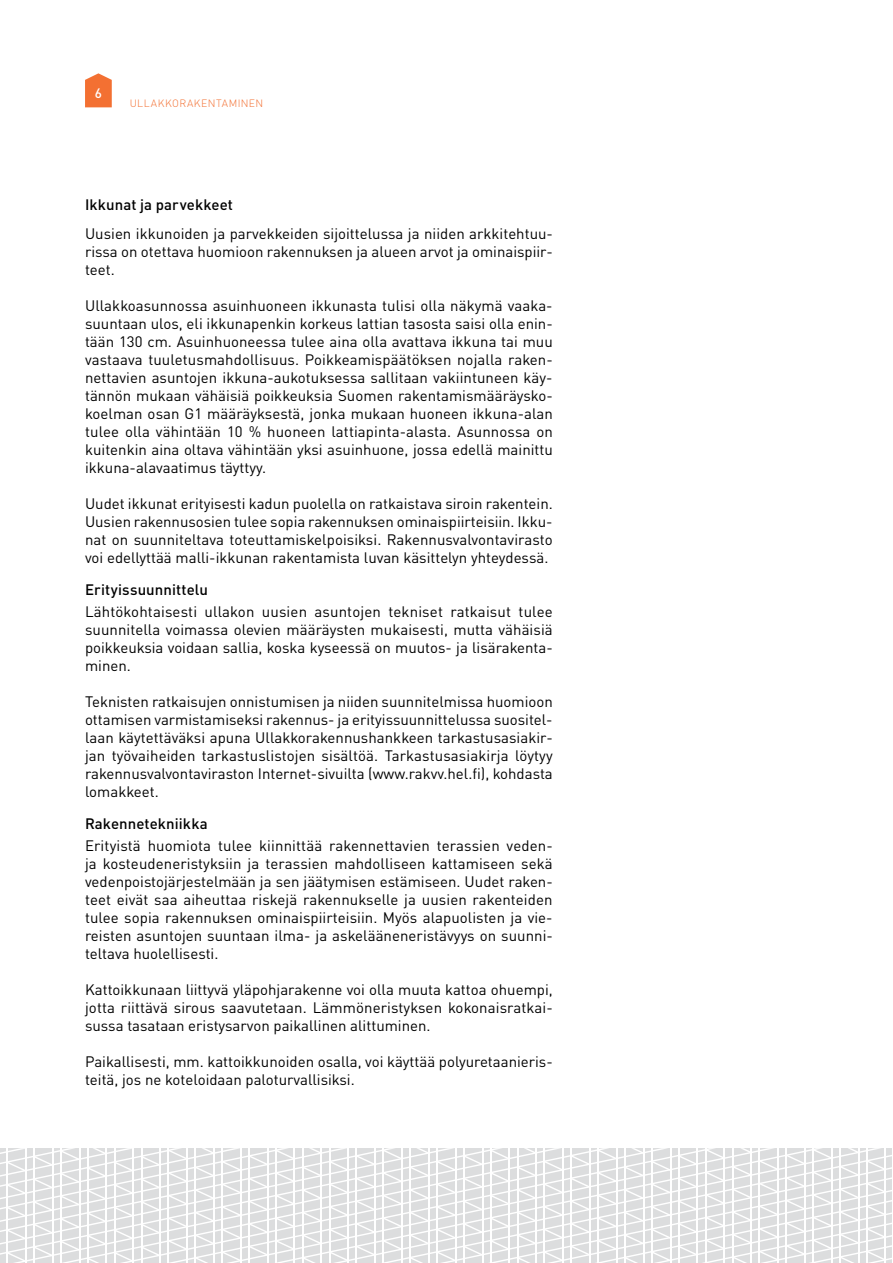
<style>
.page{position:relative;width:893px;height:1263px;background:#fff}
.page>*{position:absolute;margin:0;border:0;box-sizing:border-box;transform-origin:0 0}
.t1{font:15px/18px "DINOT";color:#000;text-align:justify}
.t2{font:500 15px "DINOT";letter-spacing:.005em;color:#000}
.t3{font:500 13.5px "DINOT";color:#fff}
.t4{font:300 10.5px "DINOT";letter-spacing:.045em;color:#f37032}
</style>
<div class="page">
<svg style="left:0;top:1148px;width:892px;height:115px"></svg>
<svg style="left:85px;top:73px;width:27px;height:34px"></svg>
<p class="t3" style="left:95px;top:84px;width:9px">6</p>
<p class="t4" style="left:130px;top:97px;width:135px">ULLAKKORAKENTAMINEN</p>
<p class="t2" style="left:85px;top:195px;width:150px">Ikkunat ja parvekkeet</p>
<p class="t1" style="left:85px;top:224px;width:469px">Uusien ikkunoiden ja parvekkeiden sijoittelussa ja niiden arkkitehtuu&shy;rissa on otettava huomioon rakennuksen ja alueen arvot ja ominaispiir&shy;teet.</p>
<p class="t1" style="left:85px;top:296px;width:469px">Ullakkoasunnossa asuinhuoneen ikkunasta tulisi olla näkymä vaaka&shy;suuntaan ulos, eli ikkunapenkin korkeus lattian tasosta saisi olla enin&shy;tään 130 cm. Asuinhuoneessa tulee aina olla avattava ikkuna tai muu vastaava tuuletusmahdollisuus. Poikkeamispäätöksen nojalla raken&shy;nettavien asuntojen ikkuna-aukotuksessa sallitaan vakiintuneen käy&shy;tännön mukaan vähäisiä poikkeuksia Suomen rakentamismääräysko&shy;koelman osan G1 määräyksestä, jonka mukaan huoneen ikkuna-alan tulee olla vähintään 10 % huoneen lattiapinta-alasta. Asunnossa on kuitenkin aina oltava vähintään yksi asuinhuone, jossa edellä mainittu ikkuna-alavaatimus täyttyy.</p>
<p class="t1" style="left:85px;top:494px;width:469px">Uudet ikkunat erityisesti kadun puolella on ratkaistava siroin rakentein.<br>Uusien rakennusosien tulee sopia rakennuksen ominaispiirteisiin. Ikku&shy;nat on suunniteltava toteuttamiskelpoisiksi. Rakennusvalvontavirasto voi edellyttää malli-ikkunan rakentamista luvan käsittelyn yhteydessä.</p>
<p class="t2" style="left:85px;top:579px;width:125px">Erityissuunnittelu</p>
<p class="t1" style="left:85px;top:602px;width:469px">Lähtökohtaisesti ullakon uusien asuntojen tekniset ratkaisut tulee suunnitella voimassa olevien määräysten mukaisesti, mutta vähäisiä poikkeuksia voidaan sallia, koska kyseessä on muutos- ja lisärakenta&shy;minen.</p>
<p class="t1" style="left:85px;top:692px;width:469px">Teknisten ratkaisujen onnistumisen ja niiden suunnitelmissa huomioon ottamisen varmistamiseksi rakennus- ja erityissuunnittelussa suositel&shy;laan käytettäväksi apuna Ullakkorakennushankkeen tarkastusasiakir&shy;jan työvaiheiden tarkastuslistojen sisältöä. Tarkastusasiakirja löytyy rakennusvalvontaviraston Internet-sivuilta (www.rakvv.hel.fi), kohdasta lomakkeet.</p>
<p class="t2" style="left:85px;top:813px;width:124px">Rakennetekniikka</p>
<p class="t1" style="left:85px;top:836px;width:469px">Erityistä huomiota tulee kiinnittää rakennettavien terassien veden&shy;ja kosteudeneristyksiin ja terassien mahdolliseen kattamiseen sekä vedenpoistojärjestelmään ja sen jäätymisen estämiseen. Uudet raken&shy;teet eivät saa aiheuttaa riskejä rakennukselle ja uusien rakenteiden tulee sopia rakennuksen ominaispiirteisiin. Myös alapuolisten ja vie&shy;reisten asuntojen suuntaan ilma- ja askelääneneristävyys on suunni&shy;teltava huolellisesti.</p>
<p class="t1" style="left:85px;top:980px;width:469px">Kattoikkunaan liittyvä yläpohjarakenne voi olla muuta kattoa ohuempi, jotta riittävä sirous saavutetaan. Lämmöneristyksen kokonaisratkai&shy;sussa tasataan eristysarvon paikallinen alittuminen.</p>
<p class="t1" style="left:85px;top:1052px;width:469px">Paikallisesti, mm. kattoikkunoiden osalla, voi käyttää polyuretaanieris&shy;teitä, jos ne koteloidaan paloturvallisiksi.</p>
</div>
